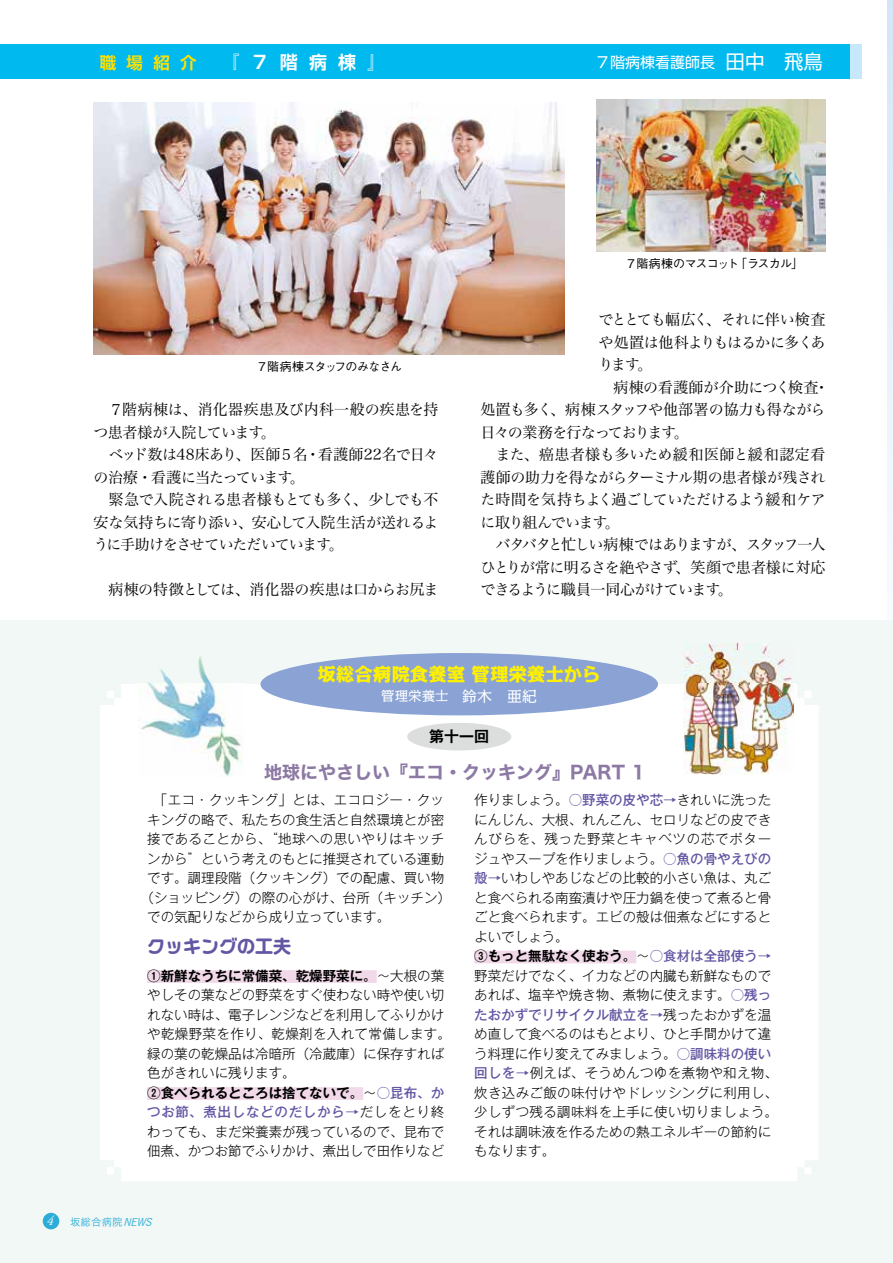
<style>
.page{position:relative;width:893px;height:1263px;background:#fff}
.page>*{position:absolute;margin:0;border:0;box-sizing:border-box;transform-origin:0 0}
.t1{font:18px "Hira Kaku Std W7";color:#8c79a4}
.t2{font:800 18px "Kakumin Pro";letter-spacing:.025em;color:#fff100}
.t3{font:700 18px "Shin Go Pro De";color:#fff}
.t4{font:700 18px "Kamo Lime Std";color:#6356a3}
.t5{font:15px/22.5px "Hira Min Pro W3";letter-spacing:-.04em;color:#000;text-align:justify}
.t6{font:15px/22.5px "Hira Min Pro W3";letter-spacing:-.005em;color:#000}
.t7{font:15px "Shin Go Pro";color:#fff}
.t8{font:700 15px "Gothic MB101 Pro De";color:#000}
.t9{font:300 13.5px/19.5px "Gothic MB101 Pro";color:#000}
.t10{font:700 13.5px "Gothic MB101 Pro De";color:#000}
.t11{font:300 13.5px "Gothic MB101 Pro";letter-spacing:.025em;color:#000}
.t12{font:300 13.5px "Gothic MB101 Pro";letter-spacing:.03em;color:#000}
.t13{font:13.5px "Kakumin Pro";color:#fff}
.t14{font:500 12px "Gothic BBB Pro";letter-spacing:-.07em;color:#000}
.t15{font:10.5px "Koburina Go Std W3";color:#2badd7}
.s1{font-size:16.5px;color:#ffe100}
.s2{font-size:19.5px}
.s3{font-size:15px}
.s4{font-family:"UD Shin M Go Pro"}
.s5{font-family:"Gothic MB101 Pro";font-weight:300}
.s6{font-family:"Gothic MB101 Pro";font-weight:500;color:#6356a3}
.s7{font-weight:500;color:#6356a3}
.s8{font-family:"Adobe Garamond Pro";font-style:italic;font-size:13.5px;color:#fff}
.s9{font-style:italic}
</style>
<div class="page">
<svg style="left:887px;top:0;width:6px;height:621px"></svg>
<div style="left:0;top:621px;width:893px;height:642px;background:#f1f8f6"></div>
<div style="left:0;top:45px;width:850px;height:34px;background:#00b9ef"></div>
<img style="left:94px;top:102px;width:470px;height:253px">
<div style="left:100px;top:684px;width:718px;height:497px;background:#fff"></div>
<img style="left:139px;top:655px;width:104px;height:122px">
<div style="left:260px;top:653px;width:398px;height:62px;background:#8aa3d4;border-radius:50%"></div>
<div style="left:407px;top:723px;width:104px;height:27px;background:#dcdddd;border-radius:50%"></div>
<div style="left:147px;top:970px;width:230px;height:13px;background:#f1d9e9"></div>
<div style="left:147px;top:1087px;width:216px;height:13px;background:#f1d9e9"></div>
<div style="left:474px;top:951px;width:162px;height:12px;background:#f1d9e9"></div>
<img style="left:683px;top:642px;width:111px;height:132px">
<img style="left:597px;top:100px;width:228px;height:151px">
<div style="left:43px;top:1213px;width:16px;height:16px;background:#2badd7;border-radius:50%"></div>
<h1 class="t3" style="left:100px;top:48px;width:287px"><span class="s1">職場紹介</span> 　 『７階病棟』</h1>
<p class="t7" style="left:595px;top:50px;width:229px">７階病棟看護師長 <span class="s2">田中　飛鳥</span></p>
<p class="t14" style="left:256px;top:357px;width:148px">７階病棟スタッフのみなさん</p>
<p class="t6" style="left:94px;top:397px;width:346px;text-indent:15px">７階病棟は、消化器疾患及び内科一般の疾患を持つ患者様が入院しています。</p>
<p class="t5" style="left:94px;top:442px;width:346px;text-indent:15px">ベッド数は48床あり、医師５名・看護師22名で日々の治療・看護に当たっています。</p>
<p class="t5" style="left:94px;top:487px;width:347px;text-indent:15px">緊急で入院される患者様もとても多く、少しでも不安な気持ちに寄り添い、安心して入院生活が送れるように手助けをさせていただいています。</p>
<p class="t5" style="left:109px;top:577px;width:331px">病棟の特徴としては、消化器の疾患は口からお尻ま</p>
<p class="t14" style="left:625px;top:253px;width:179px">７階病棟のマスコット「ラスカル」</p>
<p class="t5" style="left:598px;top:307px;width:228px">でととても幅広く、それに伴い検査や処置は他科よりもはるかに多くあります。</p>
<p class="t5" style="left:480px;top:374px;width:350px;text-align:left;text-indent:133px">病棟の看護師が介助につく検査・処置も多く、病棟スタッフや他部署の協力も得ながら日々の業務を行なっております。</p>
<p class="t5" style="left:480px;top:442px;width:347px;text-indent:15px">また、癌患者様も多いため緩和医師と緩和認定看護師の助力を得ながらターミナル期の患者様が残された時間を気持ちよく過ごしていただけるよう緩和ケアに取り組んでいます。</p>
<p class="t5" style="left:480px;top:532px;width:347px;text-indent:15px">バタバタと忙しい病棟ではありますが、スタッフ一人ひとりが常に明るさを絶やさず、笑顔で患者様に対応できるように職員一同心がけています。</p>
<h1 class="t2" style="left:318px;top:660px;width:284px">坂総合病院食養室 管理栄養士から</h1>
<p class="t13" style="left:381px;top:685px;width:158px">管理栄養士　<span class="s3">鈴木　亜紀</span></p>
<p class="t8" style="left:429px;top:724px;width:61px">第十一回</p>
<h1 class="t1" style="left:264px;top:758px;width:385px">地球にやさしい『エコ・クッキング』PART １</h1>
<p class="t12" style="left:154px;top:789px;width:292px">「エコ・クッキング」とは、エコロジー・クッ</p>
<p class="t9" style="left:147px;top:808px;width:298px">キングの略で、私たちの食生活と自然環境とが密</p>
<p class="t11" style="left:147px;top:828px;width:298px">接であることから、“地球への思いやりはキッチ</p>
<p class="t9" style="left:147px;top:847px;width:298px">ンから”という考えのもとに推奨されている運動</p>
<p class="t9" style="left:147px;top:866px;width:298px">です。調理段階（クッキング）での配慮、買い物</p>
<p class="t9" style="left:140px;top:886px;width:312px">（ショッピング）の際の心がけ、台所（キッチン）</p>
<p class="t9" style="left:147px;top:905px;width:244px">での気配りなどから成り立っています。</p>
<h1 class="t4" style="left:147px;top:933px;width:145px">クッキングの<span class="s4">工夫</span></h1>
<p class="t10" style="left:147px;top:964px;width:298px">①新鮮なうちに常備菜、乾燥野菜に。<span class="s5">～大根の葉</span></p>
<p class="t9" style="left:147px;top:983px;width:305px">やしその葉などの野菜をすぐ使わない時や使い切れない時は、電子レンジなどを利用してふりかけや乾燥野菜を作り、乾燥剤を入れて常備します。緑の葉の乾燥品は冷暗所（冷蔵庫）に保存すれば色がきれいに残ります。</p>
<p class="t10" style="left:147px;top:1081px;width:298px">②食べられるところは捨てないで。<span class="s5">～</span><span class="s6">○昆布、か</span></p>
<p class="t9" style="left:147px;top:1100px;width:299px;text-align:justify"><span class="s7">つお節、煮出しなどのだしから→</span>だしをとり終わっても、まだ栄養素が残っているので、昆布で佃煮、かつお節でふりかけ、煮出しで田作りなど</p>
<p class="t15" style="left:47px;top:1214px;width:110px"><span class="s8">4</span> 坂総合病院<span class="s9">NEWS</span></p>
<p class="t9" style="left:474px;top:788px;width:299px;text-align:justify">作りましょう。<span class="s7">○野菜の皮や芯→</span>きれいに洗ったにんじん、大根、れんこん、セロリなどの皮できんぴらを、残った野菜とキャベツの芯でポタージュやスープを作りましょう。<span class="s7">○魚の骨やえびの殻→</span>いわしやあじなどの比較的小さい魚は、丸ごと食べられる南蛮漬けや圧力鍋を使って煮ると骨ごと食べられます。エビの殻は佃煮などにするとよいでしょう。</p>
<p class="t10" style="left:474px;top:945px;width:299px">③もっと無駄なく使おう。<span class="s5">～</span><span class="s6">○食材は全部使う→</span></p>
<p class="t9" style="left:474px;top:964px;width:305px">野菜だけでなく、イカなどの内臓も新鮮なものであれば、塩辛や焼き物、煮物に使えます。<span class="s7">○残ったおかずでリサイクル献立を→</span>残ったおかずを温め直して食べるのはもとより、ひと手間かけて違う料理に作り変えてみましょう。<span class="s7">○調味料の使い回しを→</span>例えば、そうめんつゆを煮物や和え物、炊き込みご飯の味付けやドレッシングに利用し、少しずつ残る調味料を上手に使い切りましょう。それは調味液を作るための熱エネルギーの節約にもなります。</p>
</div>
